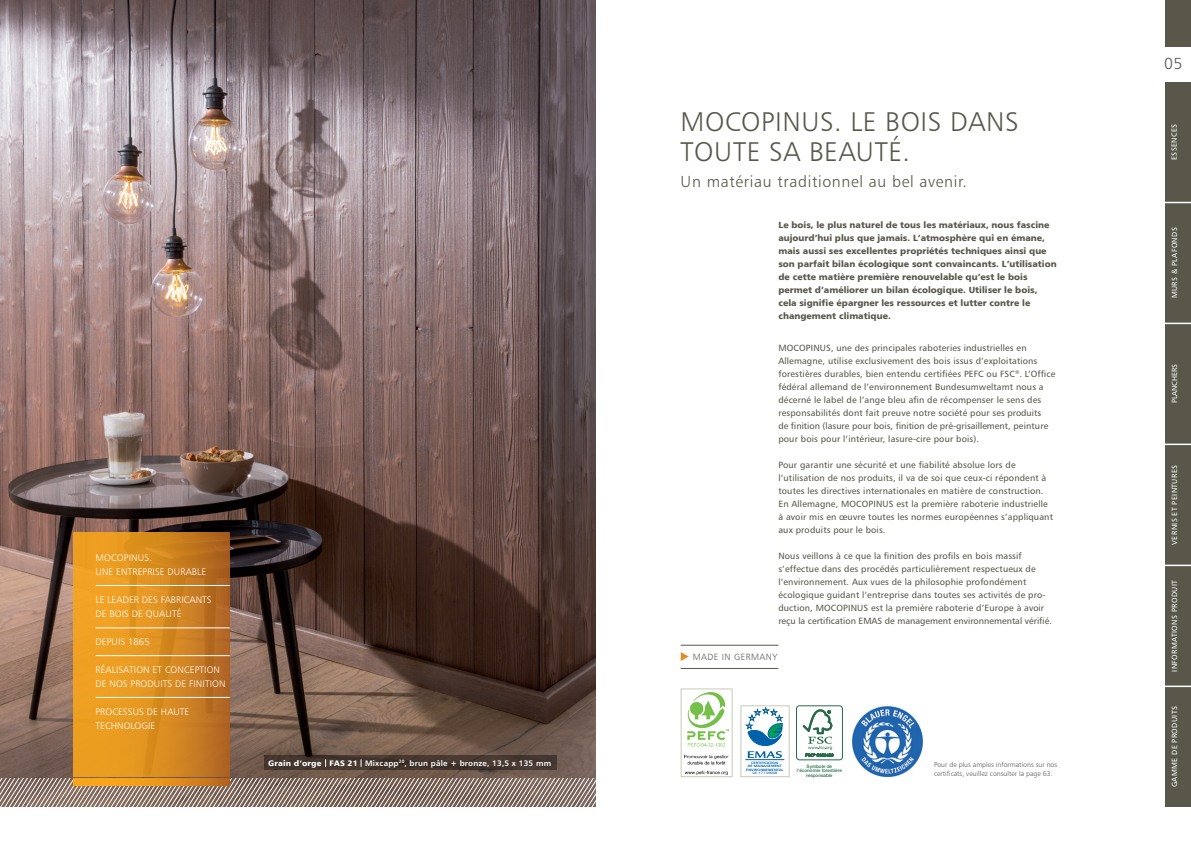
<style>
.page{position:relative;width:1191px;height:842px;background:#fff}
.page>*{position:absolute;margin:0;border:0;box-sizing:border-box;transform-origin:0 0}
.t1{font:27px/30px "Humanist 777 BT Light B";letter-spacing:.02em;color:#58574a}
.t2{font:16px "Humanist 777 BT Light B";letter-spacing:.04em;color:#58574a}
.t3{font:16px "Humanist 777 BT Light B";color:#57585a}
.t4{font:9.5px/14px "Humanist 777 BT Light B";letter-spacing:.01em;color:#fff}
.t5{font:9px/13px "Humanist 777 BT Roman B";letter-spacing:.015em;color:#58574a}
.t6{font:9px/13px "Humanist 777 BT Black B";color:#58574a}
.t7{font:9px "Humanist 777 BT Light B";letter-spacing:.05em;color:#57585a}
.t8{font:8px "Humanist 777 BT Bold B";letter-spacing:.02em;color:#fff}
.t9{font:7.5px "Humanist 777 BT Roman B";letter-spacing:.05em;color:#fff}
.t10{font:7.4px "Humanist 777 BT Roman B";color:#fff}
.t11{font:7px/9px "Humanist 777 BT Light B";color:#57585a}
.t12{font:500 4.6px/4.4px "Helvetica Neue";color:#256a4a;text-align:center}
.t13{font:700 3.3px/3.6px "Frutiger";color:#0161aa;text-align:center;scale:1.2 1}
.t14{font:3.3px "Frutiger";color:#0161aa;scale:1.2 1}
.s1{font-family:"Humanist 777 BT Black B"}
</style>
<div class="page">
<div style="left:1164px;top:0;width:27px;height:47px;background:#58574a"></div>
<div style="left:1164px;top:82px;width:27px;height:724px;background:#58574a"></div>
<svg style="left:1164px;top:202px;width:27px;height:1px"></svg>
<svg style="left:1164px;top:323px;width:27px;height:1px"></svg>
<svg style="left:1164px;top:444px;width:27px;height:1px"></svg>
<svg style="left:1164px;top:565px;width:27px;height:1px"></svg>
<svg style="left:1164px;top:686px;width:27px;height:1px"></svg>
<img style="left:0;top:0;width:595px;height:778px">
<svg style="left:0;top:778px;width:595px;height:28px;background:#9b897f"></svg>
<svg style="left:74px;top:778px;width:156px;height:7px"></svg>
<svg style="left:74px;top:533px;width:156px;height:244px;background:#d98c22"></svg>
<hr style="left:95px;top:627px;width:135px;height:1px;background:#fff">
<hr style="left:95px;top:697px;width:135px;height:1px;background:#fff">
<hr style="left:95px;top:585px;width:135px;height:1px;background:#fff">
<hr style="left:95px;top:655px;width:135px;height:1px;background:#fff">
<svg style="left:681px;top:652px;width:8px;height:9px"></svg>
<hr style="left:680px;top:645px;width:98px;height:1px;background:#58574a">
<hr style="left:680px;top:668px;width:98px;height:1px;background:#58574a">
<div style="left:264px;top:755px;width:293px;height:15px;background:#45372f"></div>
<div style="left:268px;top:759px;width:283px;height:9px;background:#231f20;opacity:.47"></div>
<div style="left:796px;top:705px;width:46px;height:55px;border:1px solid #286a4a;border-radius:3px"></div>
<svg style="left:802px;top:709px;width:31px;height:48px"></svg>
<div style="left:680px;top:688px;width:52px;height:89px;background:#fff;border:1px solid #cac9b8"></div>
<div style="left:740px;top:705px;width:49px;height:72px;background:#fff;border:1px solid #cac9b8"></div>
<hr style="left:745px;top:759px;width:39px;height:1px;background:#0161aa">
<svg style="left:746px;top:707px;width:37px;height:51px"></svg>
<img style="left:684px;top:693px;width:45px;height:82px">
<img style="left:852px;top:706px;width:71px;height:71px">
<p class="t4" style="left:95px;top:550px;width:112px">MOCOPINUS.<br>UNE ENTREPRISE DURABLE</p>
<p class="t4" style="left:95px;top:592px;width:118px">LE LEADER DES FABRICANTS<br>DE BOIS DE QUALITÉ</p>
<p class="t4" style="left:95px;top:634px;width:56px">DEPUIS 1865</p>
<p class="t4" style="left:95px;top:662px;width:132px">RÉALISATION ET CONCEPTION<br>DE NOS PRODUITS DE FINITION</p>
<p class="t4" style="left:95px;top:704px;width:95px">PROCESSUS DE HAUTE<br>TECHNOLOGIE</p>
<h1 class="t1" style="left:680px;top:106px;width:339px">MOCOPINUS. LE BOIS DANS<br>TOUTE SA BEAUTÉ.</h1>
<h2 class="t2" style="left:680px;top:172px;width:288px">Un matériau traditionnel au bel avenir.</h2>
<p class="t6" style="left:778px;top:218px;width:280px">Le bois, le plus naturel de tous les matériaux, nous fascine aujourd’hui plus que jamais. L’atmosphère qui en émane, mais aussi ses excellentes propriétés techniques ainsi que son parfait bilan écologique sont convaincants. L’utilisation de cette matière première renouvelable qu’est le bois permet d’améliorer un bilan écologique. Utiliser le bois, cela signifie épargner les ressources et lutter contre le changement climatique.</p>
<p class="t5" style="left:778px;top:341px;width:278px">MOCOPINUS, une des principales raboteries industrielles en Allemagne, utilise exclusivement des bois issus d’exploitations forestières durables, bien entendu certifiées PEFC ou FSC<sup>®</sup>. L’Office fédéral allemand de l’environnement Bundesumweltamt nous a décerné le label de l’ange bleu afin de récompenser le sens des responsabilités dont fait preuve notre société pour ses produits<br>de finition (lasure pour bois, finition de pré-grisaillement, peinture pour bois pour l’intérieur, lasure-cire pour bois).</p>
<p class="t5" style="left:778px;top:458px;width:276px">Pour garantir une sécurité et une fiabilité absolue lors de l’utilisation de nos produits, il va de soi que ceux-ci répondent à toutes les directives internationales en matière de construction.<br>En Allemagne, MOCOPINUS est la première raboterie industrielle à avoir mis en œuvre toutes les normes européennes s’appliquant aux produits pour le bois.</p>
<p class="t5" style="left:778px;top:549px;width:275px">Nous veillons à ce que la finition des profils en bois massif s’effectue dans des procédés particulièrement respectueux de l’environnement. Aux vues de la philosophie profondément écologique guidant l’entreprise dans toutes ses activités de pro&shy;duction, MOCOPINUS est la première raboterie d’Europe à avoir reçu la certification EMAS de management environnemental vérifié.</p>
<p class="t7" style="left:693px;top:651px;width:86px">MADE IN GERMANY</p>
<p class="t8" style="left:268px;top:758px;width:284px"><span class="s1">Grain d‘orge FAS 21</span> Mixcapp<sup>20</sup>, brun pâle + bronze, 13,5 x 135 mm</p>
<p class="t11" style="left:934px;top:760px;width:125px">Pour de plus amples informations sur nos certificats, veuillez consulter la page 63.</p>
<p class="t13" style="left:746px;top:761px;width:33px">CERTIFICATION<br>DE MANAGEMENT<br>ENVIRONNEMENTAL</p>
<p class="t14" style="left:752px;top:771px;width:22px">DE-177-00008</p>
<p class="t12" style="left:797px;top:763px;width:46px">Symbole de l‘économie forestière responsable</p>
<h2 class="t3" style="left:1164px;top:54px;width:20px">05</h2>
<p class="t9" style="left:1169px;top:160px;width:38px;rotate:-90deg">ESSENCES</p>
<p class="t9" style="left:1169px;top:298px;width:72px;rotate:-90deg">MURS &amp; PLAFONDS</p>
<p class="t10" style="left:1169px;top:403px;width:41px;rotate:-90deg">PLANCHERS</p>
<p class="t9" style="left:1169px;top:545px;width:81px;rotate:-90deg">VERNIS ET PEINTURES</p>
<p class="t9" style="left:1169px;top:672px;width:93px;rotate:-90deg">INFORMATIONS PRODUIT</p>
<p class="t9" style="left:1169px;top:787px;width:83px;rotate:-90deg">GAMME DE PRODUITS</p>
</div>
